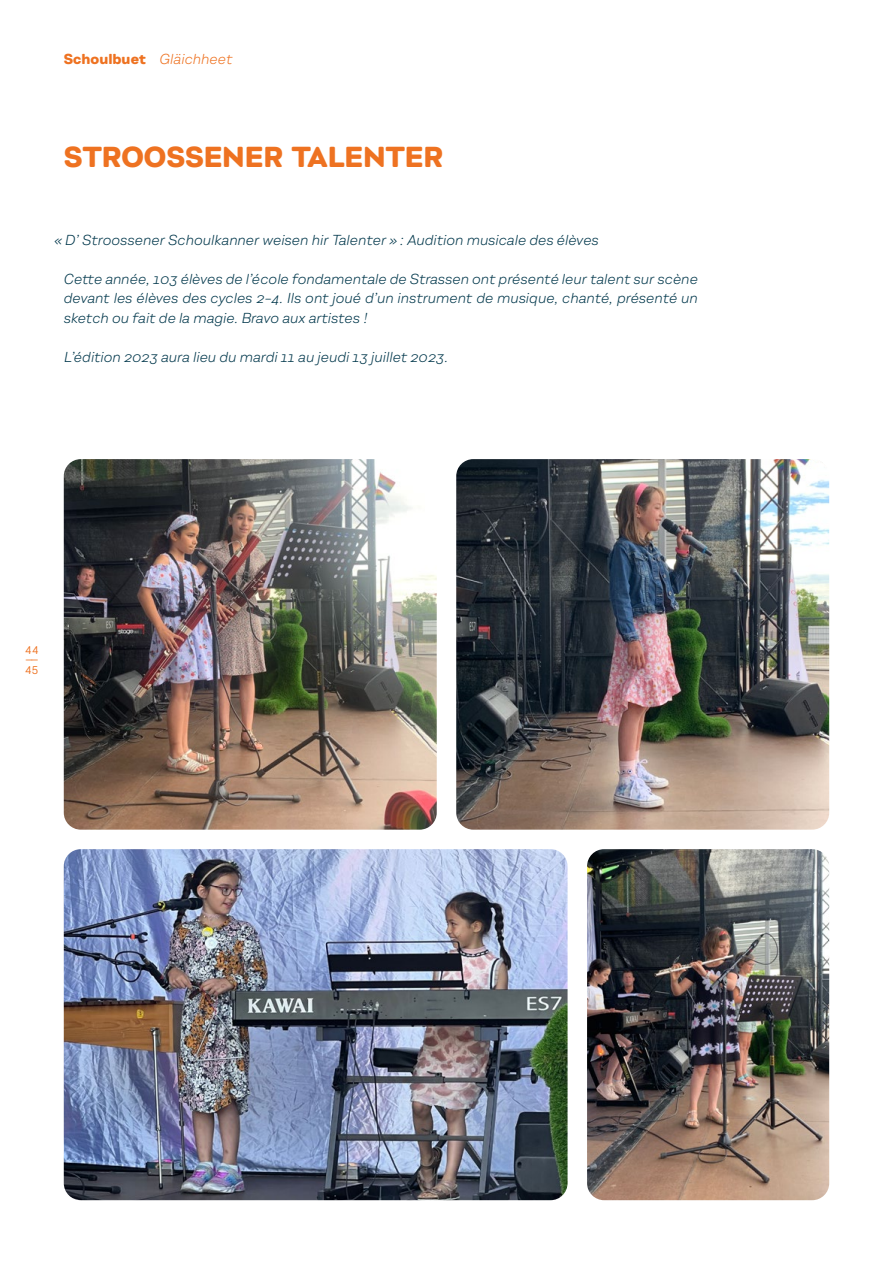
<style>
.page{position:relative;width:893px;height:1263px;background:#fff}
.page>*{position:absolute;margin:0;border:0;box-sizing:border-box;transform-origin:0 0}
.Artikel_-_Headline{font:800 27px "Montreux GS";letter-spacing:-.01em;color:#ee7221}
.Fließtext_FR{font:italic 13.5px/19.5px "Montreux GS";color:#00374b;text-align:justify}
.t1{font:800 13.5px "Montreux GS";color:#ee7221}
.t2{font:10.5px/8.9px "Montreux GS";color:#ee7221}
.s1{font-weight:400;font-style:italic}
</style>
<div class="page">
<img style="left:64px;top:849px;width:504px;height:351px">
<img style="left:456px;top:459px;width:373px;height:371px">
<img style="left:64px;top:459px;width:373px;height:371px">
<img style="left:587px;top:849px;width:242px;height:351px">
<p class="t1" style="left:64px;top:50px;width:170px">Schoulbuet <span class="s1">Gläichheet</span></p>
<p class="Artikel_-_Headline" style="left:64px;top:139px;width:381px">STROOSSENER TALENTER</p>
<p class="Fließtext_FR" style="left:54px;top:230px;width:546px">« D’ Stroossener Schoulkanner weisen hir Talenter » : Audition musicale des élèves</p>
<p class="Fließtext_FR" style="left:64px;top:269px;width:636px">Cette année, 103 élèves de l’école fondamentale de Strassen ont présenté leur talent sur scène devant les élèves des cycles 2–4. Ils ont joué d’un instrument de musique, chanté, présenté un sketch ou fait de la magie. Bravo aux artistes !</p>
<p class="Fließtext_FR" style="left:64px;top:347px;width:386px">L’édition 2023 aura lieu du mardi 11 au jeudi 13 juillet 2023.</p>
<p class="t2" style="left:25px;top:646px;width:15px">44 ——</p>
<p class="t2" style="left:25px;top:665px;width:15px">45</p>
</div>
